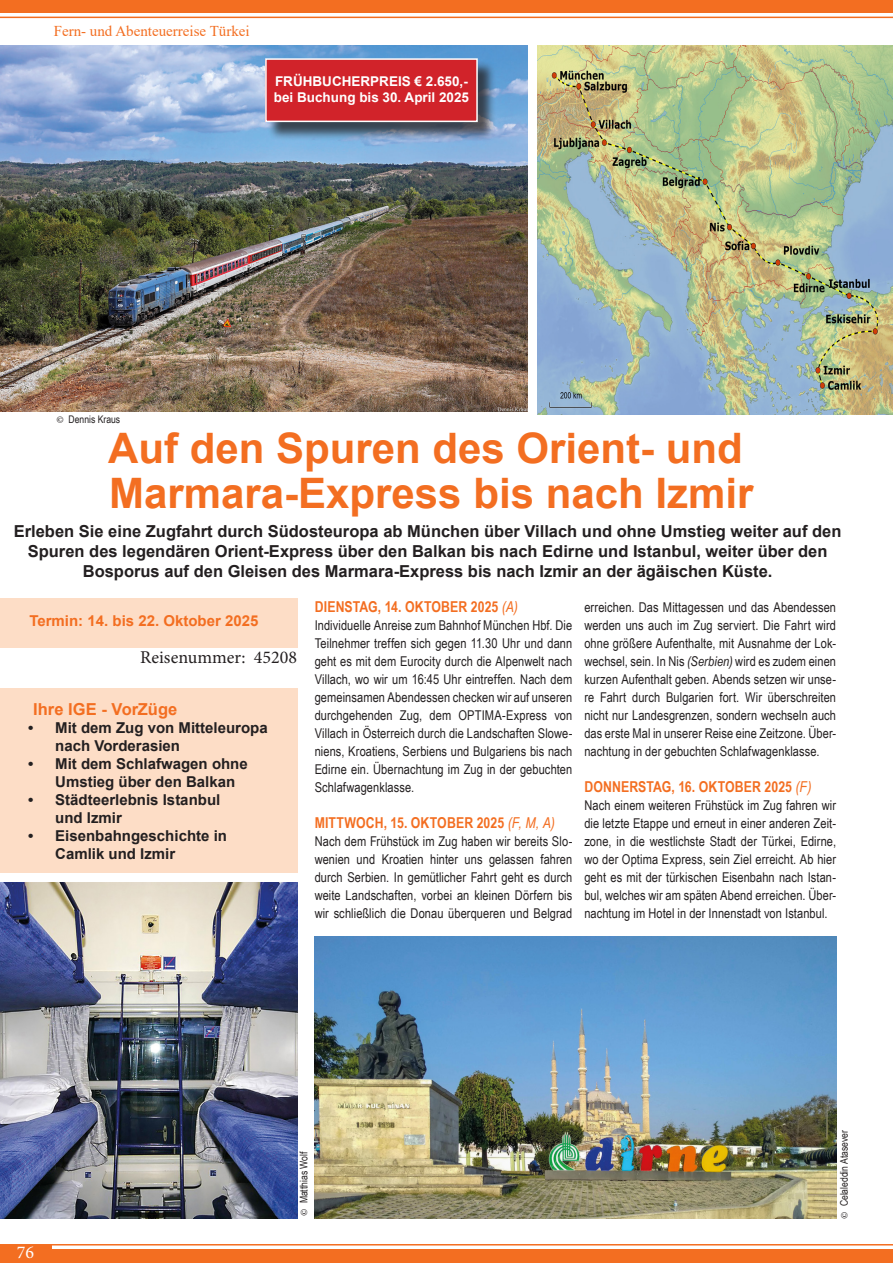
<style>
.page{position:relative;width:893px;height:1263px;background:#fff}
.page>*{position:absolute;margin:0;border:0;box-sizing:border-box;transform-origin:0 0}
._1-Titel{font:700 42px "Arial";color:#f36e21}
.t1{font:18px "Minion Pro";color:#231f20}
.t2{font:18px "Minion Pro";color:#fff}
._2-Untertitel{font:700 16.5px/19.8px "Arial";color:#231f20;text-align:center}
._10-_Vorzüge{font:700 16.5px "Arial";letter-spacing:.005em;color:#f36e21}
.t3{font:700 15px/18px "Arial";color:#231f20}
._4-Datum_im_Fliesstext_R{font:700 15px "Arial Narrow";letter-spacing:.005em;color:#f36e21}
._0-Reisekategorie{font:15px "Times New Roman";color:#f36e21}
._5-Leistungspaket_Reisepreis_Reisetermin{font:700 15px "Arial";color:#f36e21}
._3-Fliesstext_R{font:13.5px/18px "Arial Narrow";letter-spacing:.005em;color:#231f20;text-align:justify}
.t4{font:700 13.5px "Arial";color:#fff}
.t5{font:10.5px "Arial Narrow";color:#231f20}
.s1{font-family:"Minion Pro"}
.s2{font-weight:400;font-style:italic}
.s3{font-style:italic}
</style>
<div class="page">
<div style="left:0;top:1249px;width:893px;height:14px;background:#f36e21"></div>
<hr style="left:0;top:1244px;width:893px;height:1px;background:#f36e21">
<hr style="left:0;top:17px;width:893px;height:1px;background:#f36e21">
<div style="left:0;top:0;width:893px;height:12px;background:#f36e21"></div>
<div style="left:0;top:1245px;width:51px;height:18px;background:#f36e21"></div>
<img style="left:537px;top:45px;width:356px;height:369px">
<img style="left:0;top:45px;width:527px;height:366px">
<div style="left:0;top:688px;width:298px;height:185px;background:#fdddc6"></div>
<div style="left:0;top:598px;width:298px;height:50px;background:#fdddc6"></div>
<div style="left:267px;top:61px;width:229px;height:79px;background:#231f20;opacity:.75"></div>
<div style="left:266px;top:59px;width:211px;height:62px;background:#d1232a"></div>
<div style="left:265px;top:58px;width:213px;height:64px;border:2px solid #fff"></div>
<img style="left:0;top:883px;width:298px;height:335px">
<img style="left:315px;top:936px;width:521px;height:282px">
<p class="_0-Reisekategorie" style="left:54px;top:20px;width:197px">Fern- und Abenteuerreise Türkei</p>
<p class="t4" style="left:275px;top:72px;width:194px">FRÜHBUCHERPREIS € 2.650,-</p>
<p class="t4" style="left:274px;top:88px;width:197px">bei Buchung bis 30. April 2025</p>
<p class="t5" style="left:56px;top:411px;width:65px"><span class="s1">©</span> Dennis Kraus</p>
<p class="_1-Titel" style="left:108px;top:418px;width:636px">Auf den Spuren des Orient- und</p>
<p class="_1-Titel" style="left:109px;top:463px;width:646px">Marmara-Express bis nach Izmir</p>
<p class="_2-Untertitel" style="left:14px;top:522px;width:829px">Erleben Sie eine Zugfahrt durch Südosteuropa ab München über Villach und ohne Umstieg weiter auf den<br>Spuren des legendären Orient-Express über den Balkan bis nach Edirne und Istanbul, weiter über den<br>Bosporus auf den Gleisen des Marmara-Express bis nach Izmir an der ägäischen Küste.</p>
<p class="_5-Leistungspaket_Reisepreis_Reisetermin" style="left:29px;top:610px;width:230px">Termin: 14. bis 22. Oktober 2025</p>
<p class="t1" style="left:140px;top:645px;width:158px">Reisenummer: 45208</p>
<p class="_10-_Vorzüge" style="left:33px;top:697px;width:146px">Ihre IGE - VorZüge</p>
<p class="t3" style="left:55px;top:718px;width:214px;text-indent:-27px">• Mit dem Zug von Mitteleuropa nach Vorderasien</p>
<p class="t3" style="left:55px;top:754px;width:194px;text-indent:-27px">• Mit dem Schlafwagen ohne<br>Umstieg über den Balkan</p>
<p class="t3" style="left:55px;top:790px;width:167px;text-indent:-27px">• Städteerlebnis Istanbul und Izmir</p>
<p class="t3" style="left:55px;top:826px;width:173px;text-indent:-27px">• Eisenbahngeschichte in<br>Camlik und Izmir</p>
<p class="_4-Datum_im_Fliesstext_R" style="left:315px;top:595px;width:205px">DIENSTAG, 14. OKTOBER 2025 <span class="s2">(A)</span></p>
<p class="_3-Fliesstext_R" style="left:315px;top:616px;width:259px">Individuelle Anreise zum Bahnhof München Hbf. Die Teilnehmer treffen sich gegen 11.30 Uhr und dann geht es mit dem Eurocity durch die Alpenwelt nach Villach, wo wir um 16:45 Uhr eintreffen. Nach dem gemeinsamen Abendessen checken wir auf unseren durchgehenden Zug, dem OPTIMA-Express von Villach in Österreich durch die Landschaften Slowe&shy;niens, Kroatiens, Serbiens und Bulgariens bis nach Edirne ein. Übernachtung im Zug in der gebuchten Schlafwagenklasse.</p>
<p class="_4-Datum_im_Fliesstext_R" style="left:315px;top:811px;width:242px">MITTWOCH, 15. OKTOBER 2025 <span class="s2">(F, M, A)</span></p>
<p class="_3-Fliesstext_R" style="left:315px;top:832px;width:259px">Nach dem Frühstück im Zug haben wir bereits Slo&shy;wenien und Kroatien hinter uns gelassen fahren durch Serbien. In gemütlicher Fahrt geht es durch weite Landschaften, vorbei an kleinen Dörfern bis wir schließlich die Donau überqueren und Belgrad</p>
<p class="_3-Fliesstext_R" style="left:584px;top:598px;width:253px">erreichen. Das Mittagessen und das Abendessen werden uns auch im Zug serviert. Die Fahrt wird ohne größere Aufenthalte, mit Ausnahme der Lok&shy;wechsel, sein. In Nis <span class="s3">(Serbien)</span> wird es zudem einen kurzen Aufenthalt geben. Abends setzen wir unse&shy;re Fahrt durch Bulgarien fort. Wir überschreiten nicht nur Landesgrenzen, sondern wechseln auch das erste Mal in unserer Reise eine Zeitzone. Über&shy;nachtung in der gebuchten Schlafwagenklasse.</p>
<p class="_4-Datum_im_Fliesstext_R" style="left:584px;top:775px;width:229px">DONNERSTAG, 16. OKTOBER 2025 <span class="s2">(F)</span></p>
<p class="_3-Fliesstext_R" style="left:584px;top:796px;width:253px">Nach einem weiteren Frühstück im Zug fahren wir die letzte Etappe und erneut in einer anderen Zeit&shy;zone, in die westlichste Stadt der Türkei, Edirne, wo der Optima Express, sein Ziel erreicht. Ab hier geht es mit der türkischen Eisenbahn nach Istan&shy;bul, welches wir am späten Abend erreichen. Über&shy;nachtung im Hotel in der Innenstadt von Istanbul.</p>
<h2 class="t2" style="left:17px;top:1240px;width:19px">76</h2>
<p class="t5" style="left:296px;top:1215px;width:66px;rotate:-90deg"><span class="s1">©</span> Matthias Wolf</p>
<p class="t5" style="left:836px;top:1218px;width:90px;rotate:-90deg"><span class="s1">©</span> Celaleddin Atasever</p>
</div>
